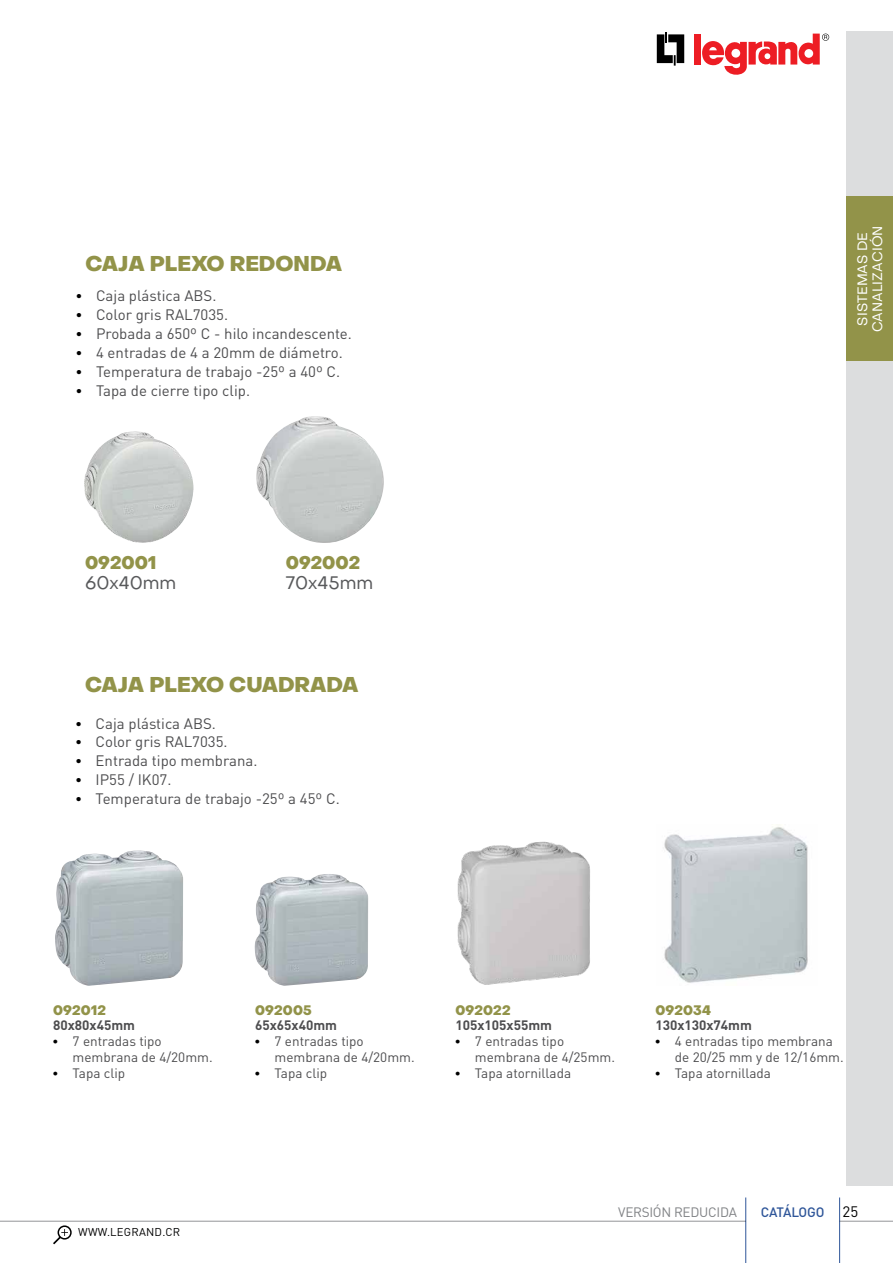
<style>
.page{position:relative;width:893px;height:1263px;background:#fff}
.page>*{position:absolute;margin:0;border:0;box-sizing:border-box;transform-origin:0 0}
.t1{font:800 21px "Object Sans";color:#929349}
.t2{font:18px "Object Sans";color:#58595b}
.t3{font:800 18px "Object Sans";color:#929349}
.t4{font:15px "DIN Pro";color:#4d4d4f}
.t5{font:13.5px/15.9px "DIN Pro";color:#4d4d4f}
.t6{font:700 13.5px "DIN Pro";color:#4d4d4f}
.t7{font:800 13.5px "Object Sans";letter-spacing:.01em;color:#929349}
.t8{font:13.5px/15px "Object Sans";letter-spacing:.005em;color:#fff;text-align:center}
.t9{font:13.5px "DIN Pro";letter-spacing:-.02em;color:#808285}
.t10{font:500 13.5px "DIN Pro";letter-spacing:-.02em;color:#2f5699}
.t11{font:11.25px "DIN Pro";letter-spacing:.02em;color:#000}
.s1{font-family:"Times";color:#000}
.s2{font-weight:400;font-size:15px;color:#000}
</style>
<div class="page">
<img style="left:664px;top:827px;width:144px;height:156px">
<img style="left:457px;top:841px;width:133px;height:144px">
<img style="left:255px;top:874px;width:113px;height:112px">
<img style="left:55px;top:850px;width:128px;height:136px">
<img style="left:84px;top:431px;width:110px;height:112px">
<img style="left:256px;top:416px;width:128px;height:127px">
<div style="left:846px;top:31px;width:47px;height:1155px;background:#dcddde"></div>
<div style="left:846px;top:196px;width:47px;height:165px;background:#929349"></div>
<hr style="left:0;top:1221px;width:746px;height:1px;background:#939598">
<hr style="left:840px;top:1221px;width:53px;height:1px;background:#939598">
<div style="left:58px;top:1225px;width:14px;height:14px;border:2px solid #000;border-radius:50%"></div>
<svg style="left:53px;top:1229px;width:15px;height:15px"></svg>
<hr style="left:745px;top:1197px;width:1px;height:66px;background:#2f5699">
<hr style="left:839px;top:1197px;width:1px;height:66px;background:#2f5699">
<svg style="left:657px;top:32px;width:27px;height:34px"></svg>
<div style="left:694px;top:34px;width:7px;height:31px;background:#ed1d24"></div>
<svg style="left:702px;top:34px;width:127px;height:41px"></svg>
<h1 class="t1" style="left:86px;top:251px;width:258px">CAJA PLEXO REDONDA</h1>
<p class="t4" style="left:77px;top:286px;width:141px"><span class="s1">•</span> Caja plástica ABS.</p>
<p class="t4" style="left:77px;top:305px;width:153px"><span class="s1">•</span> Color gris RAL7035.</p>
<p class="t4" style="left:77px;top:323px;width:277px"><span class="s1">•</span> Probada a 650º C - hilo incandescente.</p>
<p class="t4" style="left:77px;top:342px;width:268px"><span class="s1">•</span> 4 entradas de 4 a 20mm de diámetro.</p>
<p class="t4" style="left:77px;top:361px;width:265px"><span class="s1">•</span> Temperatura de trabajo -25º a 40º C.</p>
<p class="t4" style="left:77px;top:380px;width:175px"><span class="s1">•</span> Tapa de cierre tipo clip.</p>
<p class="t3" style="left:85px;top:552px;width:73px">092001</p>
<p class="t2" style="left:85px;top:572px;width:93px">60x40mm</p>
<p class="t3" style="left:286px;top:552px;width:76px">092002</p>
<p class="t2" style="left:286px;top:572px;width:89px">70x45mm</p>
<h1 class="t1" style="left:85px;top:671px;width:275px">CAJA PLEXO CUADRADA</h1>
<p class="t4" style="left:76px;top:713px;width:141px"><span class="s1">•</span> Caja plástica ABS.</p>
<p class="t4" style="left:76px;top:732px;width:153px"><span class="s1">•</span> Color gris RAL7035.</p>
<p class="t4" style="left:76px;top:751px;width:183px"><span class="s1">•</span> Entrada tipo membrana.</p>
<p class="t4" style="left:76px;top:769px;width:97px"><span class="s1">•</span> IP55 / IK07.</p>
<p class="t4" style="left:76px;top:788px;width:265px"><span class="s1">•</span> Temperatura de trabajo -25º a 45º C.</p>
<p class="t8" style="left:855px;top:332px;width:109px;rotate:-90deg">SISTEMAS DE<br>CANALIZACIÓN</p>
<p class="t7" style="left:53px;top:1002px;width:54px">092012</p>
<p class="t6" style="left:53px;top:1016px;width:83px">80x80x45mm</p>
<p class="t5" style="left:73px;top:1032px;width:142px;text-indent:-19px"><span class="s1">•</span> 7 entradas tipo membrana de 4/20mm.</p>
<p class="t5" style="left:53px;top:1064px;width:74px"><span class="s1">•</span> Tapa clip</p>
<p class="t7" style="left:255px;top:1002px;width:58px">092005</p>
<p class="t6" style="left:255px;top:1016px;width:83px">65x65x40mm</p>
<p class="t5" style="left:275px;top:1032px;width:142px;text-indent:-19px"><span class="s1">•</span> 7 entradas tipo membrana de 4/20mm.</p>
<p class="t5" style="left:255px;top:1064px;width:74px"><span class="s1">•</span> Tapa clip</p>
<p class="t7" style="left:455px;top:1002px;width:57px">092022</p>
<p class="t6" style="left:455px;top:1016px;width:98px">105x105x55mm</p>
<p class="t5" style="left:475px;top:1032px;width:142px;text-indent:-19px"><span class="s1">•</span> 7 entradas tipo membrana de 4/25mm.</p>
<p class="t5" style="left:455px;top:1064px;width:117px"><span class="s1">•</span> Tapa atornillada</p>
<p class="t7" style="left:655px;top:1002px;width:57px">092034</p>
<p class="t6" style="left:655px;top:1016px;width:98px">130x130x74mm</p>
<p class="t5" style="left:675px;top:1032px;width:170px;text-indent:-19px"><span class="s1">•</span> 4 entradas tipo membrana de 20/25 mm y de 12/16mm.</p>
<p class="t5" style="left:655px;top:1064px;width:117px"><span class="s1">•</span> Tapa atornillada</p>
<p class="t11" style="left:78px;top:1224px;width:104px">WWW.LEGRAND.CR</p>
<p class="t9" style="left:618px;top:1203px;width:120px">VERSIÓN REDUCIDA</p>
<p class="t10" style="left:761px;top:1202px;width:99px">CATÁLOGO <span class="s2">25</span></p>
</div>
